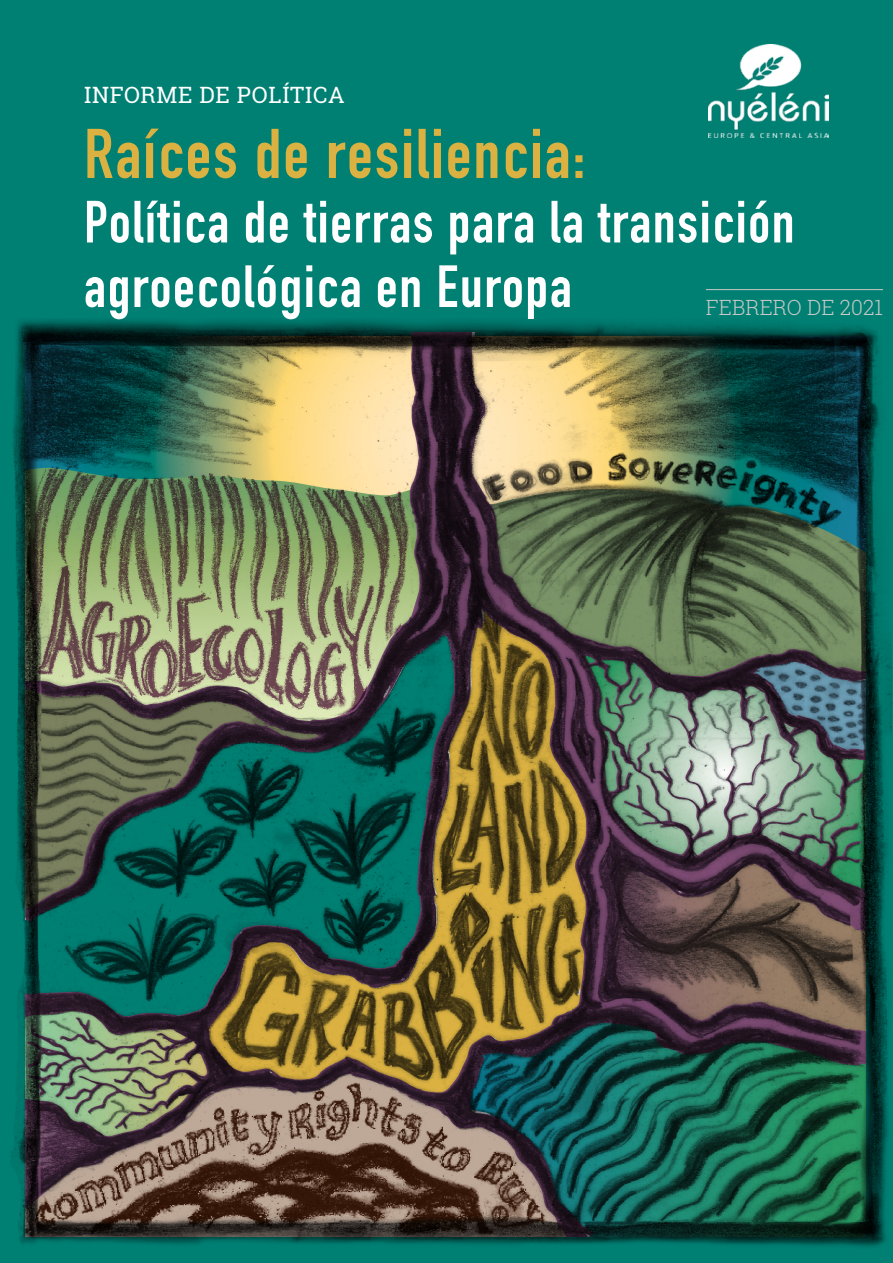
<style>
.page{position:relative;width:893px;height:1263px;background:#008073}
.page>*{position:absolute;margin:0;border:0;box-sizing:border-box;transform-origin:0 0}
.t1{font:69px "DIN Engschrift";letter-spacing:.03em;color:#dbb242}
.t2{font:58.5px/64.5px "DIN Engschrift";letter-spacing:.03em;color:#fff}
.t3{font:22.5px "Roboto Slab";letter-spacing:.03em;color:#fff}
.t4{font:300 21px "Roboto Slab";color:#c7c8c7}
</style>
<div class="page">
<img style="left:11px;top:320px;width:881px;height:927px">
<img style="left:11px;top:462px;width:399px;height:254px">
<hr style="left:706px;top:289px;width:177px;height:1px;background:#c7c8c7">
<img style="left:708px;top:45px;width:121px;height:93px">
<p class="t3" style="left:84px;top:80px;width:262px">INFORME DE POLÍTICA</p>
<p class="t1" style="left:84px;top:113px;width:503px">Raíces de resiliencia:</p>
<p class="t2" style="left:84px;top:189px;width:712px">Política de tierras para la transición agroecológica en Europa</p>
<p class="t4" style="left:706px;top:293px;width:179px">FEBRERO DE 2021</p>
</div>
